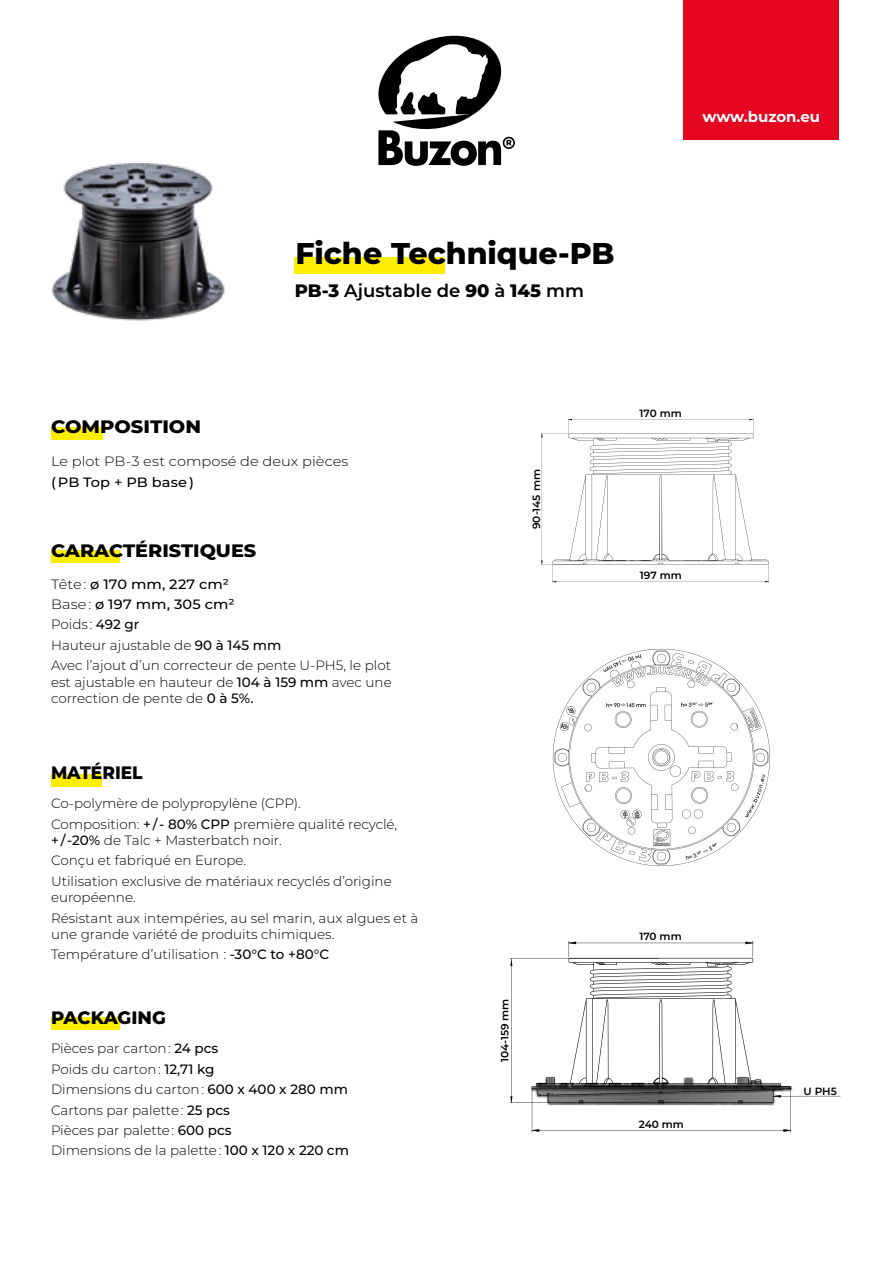
<style>
.page{position:relative;width:893px;height:1263px;background:#fff}
.page>*{position:absolute;margin:0;border:0;box-sizing:border-box;transform-origin:0 0}
.t1{font:800 30px "Montserrat";color:#000}
.t2{font:600 18px "Montserrat";color:#000}
.t3{font:800 18px "Montserrat";color:#000;scale:1.06 1}
.t4{font:800 18px "Montserrat";color:#000;scale:1.08 1}
.t5{font:800 18px "Montserrat";color:#000}
.t6{font:800 18px "Montserrat";color:#000;scale:.95 1}
.t7{font:700 15px "Montserrat";color:#fff}
.t8{font:300 13.5px/20.4px "Montserrat";color:#000}
.t9{font:300 13.5px/20.4px "Montserrat";color:#000;scale:1.08 1}
.t10{font:500 13.5px "Montserrat";letter-spacing:.005em;color:#000;scale:1.08 1}
.t11{font:600 10.5px "Montserrat";color:#000}
.s1{font-weight:800}
.s2{font-weight:500}
</style>
<div class="page">
<div style="left:294px;top:257px;width:151px;height:17px;background:#ffed00"></div>
<div style="left:51px;top:1017px;width:68px;height:13px;background:#ffed00"></div>
<div style="left:51px;top:774px;width:51px;height:12px;background:#ffed00"></div>
<div style="left:51px;top:550px;width:68px;height:13px;background:#ffed00"></div>
<div style="left:51px;top:427px;width:52px;height:13px;background:#ffed00"></div>
<img style="left:51px;top:163px;width:174px;height:158px">
<svg style="left:541px;top:418px;width:228px;height:165px"></svg>
<svg style="left:553px;top:649px;width:217px;height:217px"></svg>
<svg style="left:509px;top:940px;width:332px;height:193px"></svg>
<svg style="left:378px;top:35px;width:137px;height:131px"></svg>
<div style="left:684px;top:0;width:155px;height:140px;background:#e40521"></div>
<p class="t7" style="left:702px;top:105px;width:119px">www.buzon.eu</p>
<h1 class="t1" style="left:296px;top:231px;width:321px">Fiche Technique-PB</h1>
<h2 class="t2" style="left:295px;top:278px;width:291px"><span class="s1">PB-3</span> Ajustable de <span class="s1">90</span> à <span class="s1">145</span> mm</h2>
<h2 class="t4" style="left:51px;top:413px;width:140px">COMPOSITION</h2>
<p class="t9" style="left:51px;top:451px;width:277px">Le plot PB-3 est composé de deux pièces</p>
<p class="t10" style="left:51px;top:472px;width:134px">( PB Top + PB base )</p>
<h2 class="t3" style="left:51px;top:537px;width:195px">CARACTÉRISTIQUES</h2>
<p class="t9" style="left:51px;top:573px;width:316px">Tête : <span class="s2">ø 170 mm, 227 cm²<br></span>Base : <span class="s2">ø 197 mm, 305 cm²<br></span>Poids : <span class="s2">492 gr<br></span>Hauteur ajustable de <span class="s2">90 à 145 mm<br></span>Avec l’ajout d’un correcteur de pente U-PH5, le plot</p>
<p class="t8" style="left:51px;top:673px;width:342px;line-height:16.2px">est ajustable en hauteur de <span class="s2">104 à 159 mm</span> avec une correction de pente de <span class="s2">0 à 5%.</span></p>
<h2 class="t6" style="left:51px;top:760px;width:98px">MATÉRIEL</h2>
<p class="t8" style="left:51px;top:793px;width:348px">Co-polymère de polypropylène (CPP).<br>Composition: <span class="s2">+ / - 80% CPP</span> première qualité recyclé,</p>
<p class="t8" style="left:51px;top:829px;width:342px"><span class="s2">+ / -20%</span> de Talc + Masterbatch noir.<br>Conçu et fabriqué en Europe.<br>Utilisation exclusive de matériaux recyclés d’origine</p>
<p class="t8" style="left:51px;top:887px;width:369px">européenne.<br>Résistant aux intempéries, au sel marin, aux algues et à</p>
<p class="t8" style="left:51px;top:923px;width:285px">une grande variété de produits chimiques.<br>Température d’utilisation : <span class="s2">-30°C to +80°C</span></p>
<h2 class="t5" style="left:51px;top:1004px;width:116px">PACKAGING</h2>
<p class="t8" style="left:51px;top:1038px;width:299px">Pièces par carton : <span class="s2">24 pcs<br></span>Poids du carton : <span class="s2">12,71 kg<br></span>Dimensions du carton : <span class="s2">600 x 400 x 280 mm<br></span>Cartons par palette : <span class="s2">25 pcs<br></span>Pièces par palette : <span class="s2">600 pcs<br></span>Dimensions de la palette : <span class="s2">100 x 120 x 220 cm</span></p>
<p class="t11" style="left:529px;top:529px;width:61px;rotate:-90deg">90-145 mm</p>
<p class="t11" style="left:497px;top:1062px;width:65px;rotate:-90deg">104-159 mm</p>
<p class="t11" style="left:640px;top:406px;width:44px">170 mm</p>
<p class="t11" style="left:640px;top:568px;width:43px">197 mm</p>
<p class="t11" style="left:639px;top:929px;width:44px">170 mm</p>
<p class="t11" style="left:639px;top:1117px;width:47px">240 mm</p>
<p class="t11" style="left:804px;top:1083px;width:35px">U PH5</p>
</div>
